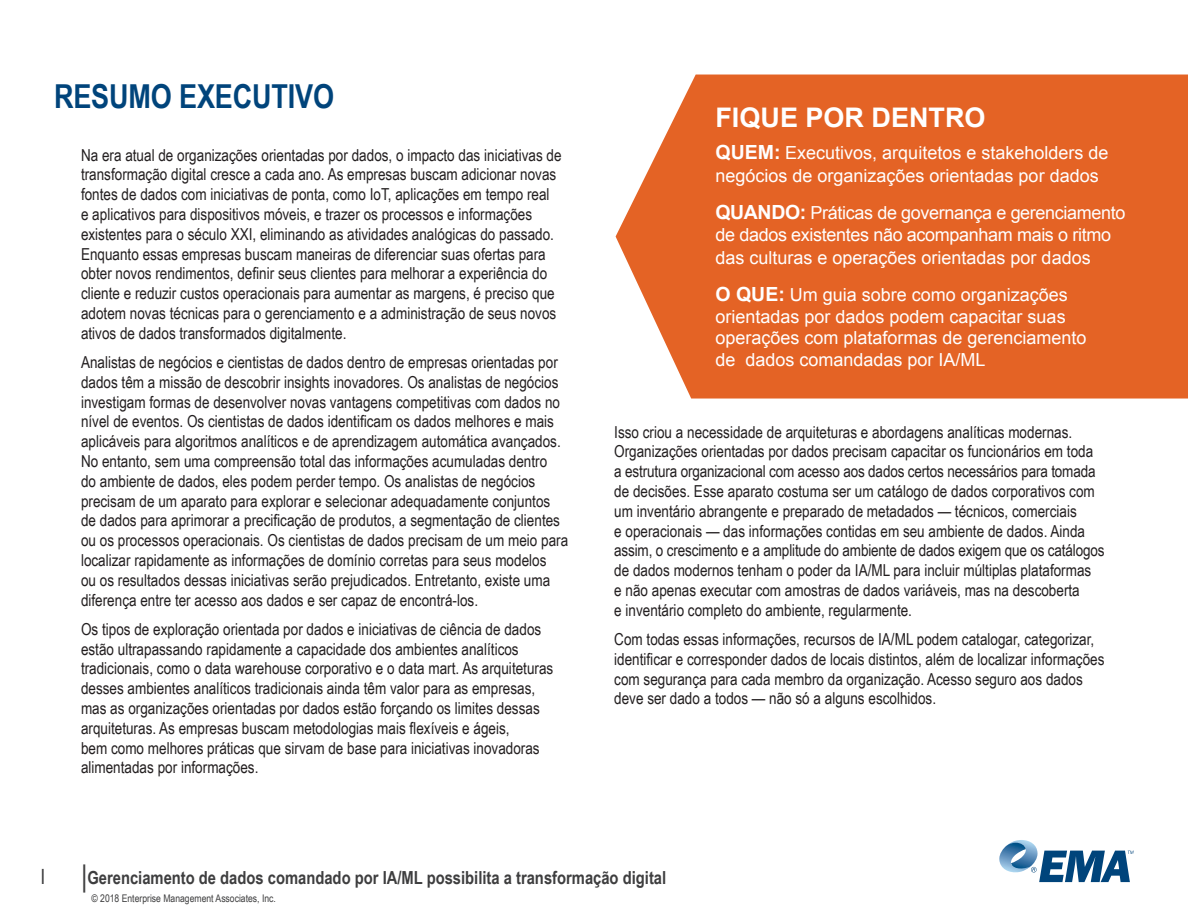
<style>
.page{position:relative;width:1188px;height:918px;background:#fff}
.page>*{position:absolute;margin:0;border:0;box-sizing:border-box;transform-origin:0 0}
.HEAD_TITLE_1{font:700 33px "Arial Narrow";letter-spacing:-.005em;color:#00447b}
.SIDEBAR{font:700 27px "Arial";color:#fff}
.SIDEBAR-2{font:18px/21.6px "Arial";color:#fff}
.SIDEBAR-3{font:18px/21.6px "Arial";letter-spacing:-.02em;color:#fff}
.t1{font:700 18px "Arial Narrow";color:#3e3e3f}
.t2{font:16.5px/19.8px "Arial Narrow";color:#231f20}
.t3{font:10.5px "Arial Narrow";color:#3e3e3f}
.s1{font-weight:700;font-size:19.5px}
.s2{font-weight:400;font-size:21px}
.s3{font-weight:400;font-size:30px}
</style>
<div class="page">
<svg style="left:999px;top:840px;width:135px;height:42px"></svg>
<svg style="left:616px;top:75px;width:572px;height:324px;background:#e56d34"></svg>
<p class="HEAD_TITLE_1" style="left:54px;top:71px;width:282px">RESUMO EXECUTIVO</p>
<p class="t2" style="left:81px;top:144px;width:482px">Na era atual de organizações orientadas por dados, o impacto das iniciativas de transformação digital cresce a cada ano. As empresas buscam adicionar novas fontes de dados com iniciativas de ponta, como IoT, aplicações em tempo real<br>e aplicativos para dispositivos móveis, e trazer os processos e informações existentes para o século XXI, eliminando as atividades analógicas do passado.<br>Enquanto essas empresas buscam maneiras de diferenciar suas ofertas para obter novos rendimentos, definir seus clientes para melhorar a experiência do cliente e reduzir custos operacionais para aumentar as margens, é preciso que adotem novas técnicas para o gerenciamento e a administração de seus novos ativos de dados transformados digitalmente.</p>
<p class="t2" style="left:81px;top:352px;width:489px">Analistas de negócios e cientistas de dados dentro de empresas orientadas por dados têm a missão de descobrir insights inovadores. Os analistas de negócios investigam formas de desenvolver novas vantagens competitivas com dados no nível de eventos. Os cientistas de dados identificam os dados melhores e mais aplicáveis para algoritmos analíticos e de aprendizagem automática avançados.<br>No entanto, sem uma compreensão total das informações acumuladas dentro<br>do ambiente de dados, eles podem perder tempo. Os analistas de negócios precisam de um aparato para explorar e selecionar adequadamente conjuntos de dados para aprimorar a precificação de produtos, a segmentação de clientes ou os processos operacionais. Os cientistas de dados precisam de um meio para localizar rapidamente as informações de domínio corretas para seus modelos<br>ou os resultados dessas iniciativas serão prejudicados. Entretanto, existe uma diferença entre ter acesso aos dados e ser capaz de encontrá-los.</p>
<p class="t2" style="left:81px;top:618px;width:474px">Os tipos de exploração orientada por dados e iniciativas de ciência de dados estão ultrapassando rapidamente a capacidade dos ambientes analíticos tradicionais, como o data warehouse corporativo e o data mart. As arquiteturas desses ambientes analíticos tradicionais ainda têm valor para as empresas, mas as organizações orientadas por dados estão forçando os limites dessas arquiteturas. As empresas buscam metodologias mais flexíveis e ágeis,<br>bem como melhores práticas que sirvam de base para iniciativas inovadoras alimentadas por informações.</p>
<p class="SIDEBAR" style="left:716px;top:100px;width:272px">FIQUE POR DENTRO</p>
<p class="SIDEBAR-2" style="left:716px;top:141px;width:394px;line-height:23.4px"><span class="s1">QUEM:</span> Executivos, arquitetos e stakeholders de negócios de organizações orientadas por dados</p>
<p class="SIDEBAR-3" style="left:716px;top:202px;width:411px"><span class="s1">QUANDO:</span> Práticas de governança e gerenciamento de dados existentes não acompanham mais o ritmo</p>
<p class="SIDEBAR-2" style="left:716px;top:247px;width:377px">das culturas e operações orientadas por dados</p>
<p class="SIDEBAR-2" style="left:716px;top:284px;width:373px"><span class="s1">O QUE:</span> Um guia sobre como organizações orientadas por dados podem capacitar suas operações com plataformas de gerenciamento de dados comandadas por IA/ML</p>
<p class="t2" style="left:614px;top:421px;width:492px">Isso criou a necessidade de arquiteturas e abordagens analíticas modernas.<br>Organizações orientadas por dados precisam capacitar os funcionários em toda a estrutura organizacional com acesso aos dados certos necessários para tomada de decisões. Esse aparato costuma ser um catálogo de dados corporativos com um inventário abrangente e preparado de metadados — técnicos, comerciais<br>e operacionais — das informações contidas em seu ambiente de dados. Ainda assim, o crescimento e a amplitude do ambiente de dados exigem que os catálogos de dados modernos tenham o poder da IA/ML para incluir múltiplas plataformas<br>e não apenas executar com amostras de dados variáveis, mas na descoberta<br>e inventário completo do ambiente, regularmente.</p>
<p class="t2" style="left:614px;top:629px;width:492px">Com todas essas informações, recursos de IA/ML podem catalogar, categorizar, identificar e corresponder dados de locais distintos, além de localizar informações com segurança para cada membro da organização. Acesso seguro aos dados deve ser dado a todos — não só a alguns escolhidos.</p>
<p class="t1" style="left:40px;top:864px;width:627px"><span class="s2">I</span> <span class="s3">|</span>Gerenciamento de dados comandado por IA/ML possibilita a transformação digital</p>
<p class="t3" style="left:92px;top:890px;width:186px">© 2018 Enterprise Management Associates, Inc.</p>
</div>
